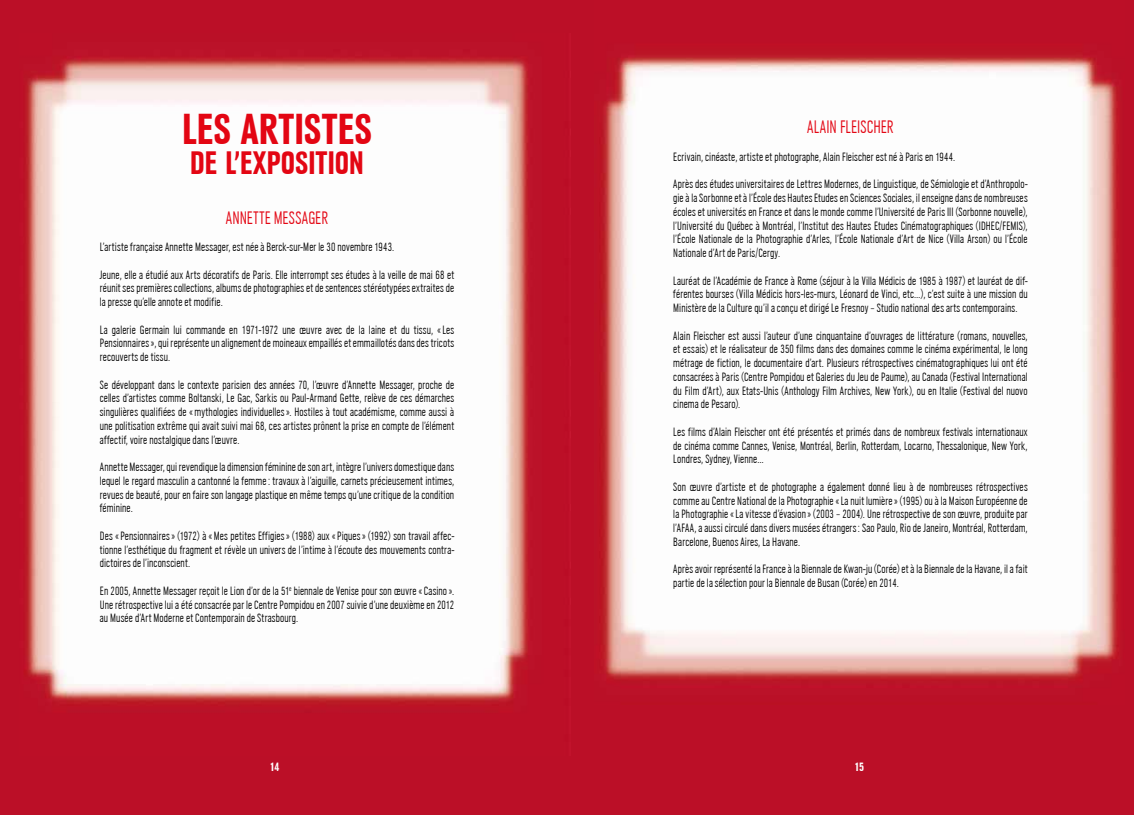
<style>
.page{position:relative;width:1134px;height:815px;background:#bb0f27}
.page>*{position:absolute;margin:0;border:0;box-sizing:border-box;transform-origin:0 0}
.t1{font:700 condensed 45px "URW Grotesk T";letter-spacing:.005em;color:#e30613}
.t2{font:700 condensed 33.75px "URW Grotesk T";letter-spacing:.005em;color:#e30613}
.t3{font:18.75px "URW Grotesk T Ligh Cond";letter-spacing:.015em;color:#e30613}
.t4{font:12.5px/13.8px "URW Grotesk T Ligh Cond";letter-spacing:.015em;color:#000;text-align:justify}
.t5{font:700 condensed 12.5px "URW Grotesk T";color:#fff}
</style>
<div class="page">
<img style="left:26px;top:458px;width:502px;height:246px">
<img style="left:25px;top:58px;width:503px;height:400px">
<img style="left:602px;top:55px;width:516px;height:318px">
<img style="left:602px;top:373px;width:516px;height:307px">
<h1 class="t1" style="left:182px;top:105px;width:192px">LES ARTISTES</h1>
<h2 class="t2" style="left:190px;top:145px;width:176px">DE L’EXPOSITION</h2>
<h3 class="t3" style="left:226px;top:208px;width:104px">ANNETTE MESSAGER</h3>
<p class="t4" style="left:100px;top:240px;width:296px">L’artiste française Annette Messager, est née à Berck-sur-Mer le 30 novembre 1943.</p>
<p class="t4" style="left:100px;top:268px;width:356px">Jeune, elle a étudié aux Arts décoratifs de Paris. Elle interrompt ses études à la veille de mai 68 et réunit ses premières collections, albums de photographies et de sentences stéréotypées extraites de la presse qu’elle annote et modifie.</p>
<p class="t4" style="left:100px;top:323px;width:356px">La galerie Germain lui commande en 1971-1972 une œuvre avec de la laine et du tissu, «Les Pensionnaires», qui représente un alignement de moineaux empaillés et emmaillotés dans des tricots recouverts de tissu.</p>
<p class="t4" style="left:100px;top:378px;width:356px">Se développant dans le contexte parisien des années 70, l’œuvre d’Annette Messager, proche de celles d’artistes comme Boltanski, Le Gac, Sarkis ou Paul-Armand Gette, relève de ces démarches singulières qualifiées de «mythologies individuelles». Hostiles à tout académisme, comme aussi à une politisation extrême qui avait suivi mai 68, ces artistes prônent la prise en compte de l’élément affectif, voire nostalgique dans l’œuvre.</p>
<p class="t4" style="left:100px;top:460px;width:356px">Annette Messager, qui revendique la dimension féminine de son art, intègre l’univers domestique dans lequel le regard masculin a cantonné la femme: travaux à l’aiguille, carnets précieusement intimes, revues de beauté, pour en faire son langage plastique en même temps qu’une critique de la condition féminine.</p>
<p class="t4" style="left:100px;top:529px;width:356px">Des «Pensionnaires» (1972) à « Mes petites Effigies» (1988) aux «Piques» (1992) son travail affec&shy;tionne l’esthétique du fragment et révèle un univers de l’intime à l’écoute des mouvements contra&shy;dictoires de l’inconscient.</p>
<p class="t4" style="left:100px;top:584px;width:356px">En 2005, Annette Messager reçoit le Lion d’or de la 51<sup>e</sup> biennale de Venise pour son œuvre «Casino».<br>Une rétrospective lui a été consacrée par le Centre Pompidou en 2007 suivie d’une deuxième en 2012 au Musée d’Art Moderne et Contemporain de Strasbourg.</p>
<h3 class="t3" style="left:807px;top:118px;width:88px">ALAIN FLEISCHER</h3>
<p class="t4" style="left:673px;top:150px;width:283px">Ecrivain, cinéaste, artiste et photographe, Alain Fleischer est né à Paris en 1944.</p>
<p class="t4" style="left:673px;top:178px;width:356px">Après des études universitaires de Lettres Modernes, de Linguistique, de Sémiologie et d’Anthropolo&shy;gie à la Sorbonne et à l’École des Hautes Etudes en Sciences Sociales, il enseigne dans de nombreuses écoles et universités en France et dans le monde comme l’Université de Paris III (Sorbonne nouvelle), l’Université du Québec à Montréal, l’Institut des Hautes Etudes Cinématographiques (IDHEC/FEMIS), l’École Nationale de la Photographie d’Arles, l’École Nationale d’Art de Nice (Villa Arson) ou l’École Nationale d’Art de Paris/Cergy.</p>
<p class="t4" style="left:673px;top:274px;width:356px">Lauréat de l’Académie de France à Rome (séjour à la Villa Médicis de 1985 à 1987) et lauréat de dif&shy;férentes bourses (Villa Médicis hors-les-murs, Léonard de Vinci, etc…), c’est suite à une mission du Ministère de la Culture qu’il a conçu et dirigé Le Fresnoy – Studio national des arts contemporains.</p>
<p class="t4" style="left:673px;top:329px;width:356px">Alain Fleischer est aussi l’auteur d’une cinquantaine d’ouvrages de littérature (romans, nouvelles, et essais) et le réalisateur de 350 films dans des domaines comme le cinéma expérimental, le long métrage de fiction, le documentaire d’art. Plusieurs rétrospectives cinématographiques lui ont été consacrées à Paris (Centre Pompidou et Galeries du Jeu de Paume), au Canada (Festival International du Film d’Art), aux Etats-Unis (Anthology Film Archives, New York), ou en Italie (Festival del nuovo cinema de Pesaro).</p>
<p class="t4" style="left:673px;top:425px;width:356px">Les films d’Alain Fleischer ont été présentés et primés dans de nombreux festivals internationaux de cinéma comme Cannes, Venise, Montréal, Berlin, Rotterdam, Locarno, Thessalonique, New York, Londres, Sydney, Vienne…</p>
<p class="t4" style="left:673px;top:480px;width:356px">Son œuvre d’artiste et de photographe a également donné lieu à de nombreuses rétrospectives comme au Centre National de la Photographie «La nuit lumière» (1995) ou à la Maison Européenne de la Photographie «La vitesse d’évasion» (2003 – 2004). Une rétrospective de son œuvre, produite par l’AFAA, a aussi circulé dans divers musées étrangers: Sao Paulo, Rio de Janeiro, Montréal, Rotterdam, Barcelone, Buenos Aires, La Havane.</p>
<p class="t4" style="left:673px;top:563px;width:356px">Après avoir représenté la France à la Biennale de Kwan-ju (Corée) et à la Biennale de la Havane, il a fait partie de la sélection pour la Biennale de Busan (Corée) en 2014.</p>
<p class="t5" style="left:270px;top:761px;width:11px">14</p>
<p class="t5" style="left:854px;top:761px;width:11px">15</p>
</div>
